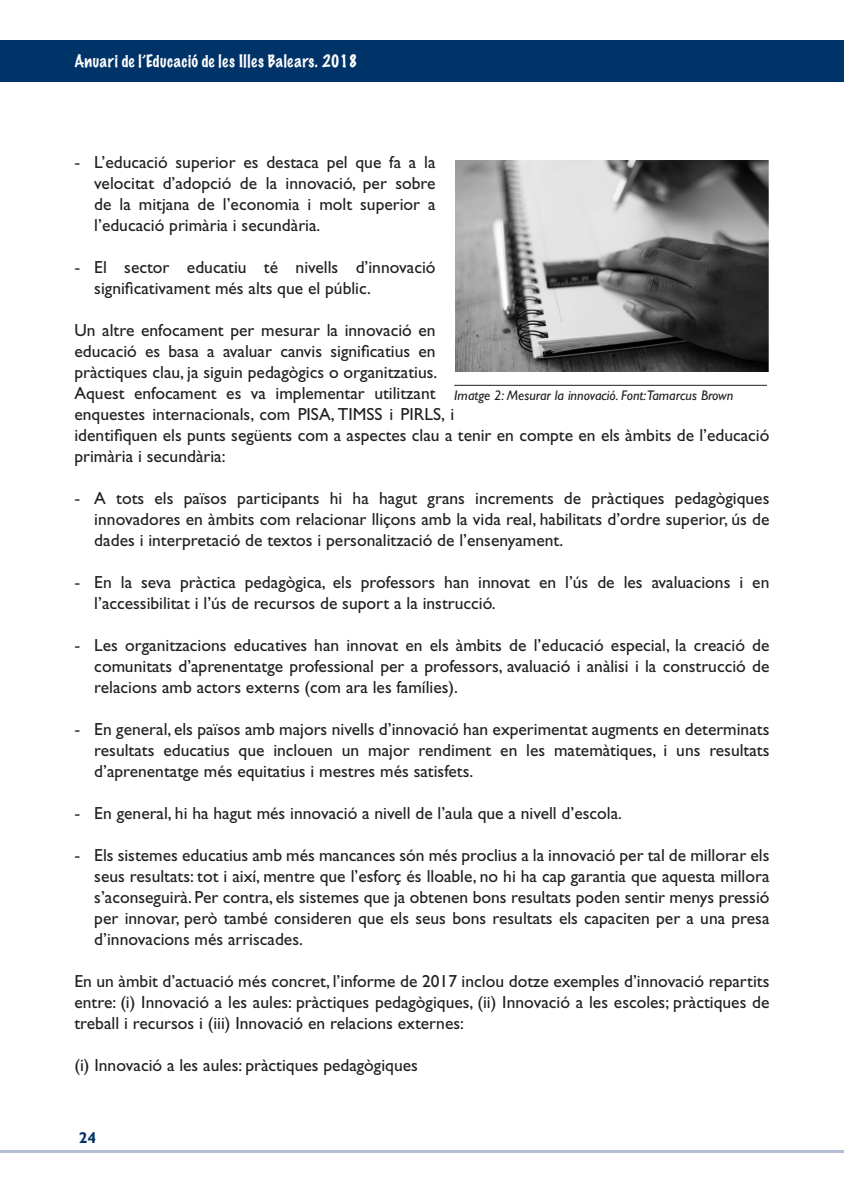
<style>
.page{position:relative;width:844px;height:1191px;background:#fff}
.page>*{position:absolute;margin:0;border:0;box-sizing:border-box;transform-origin:0 0}
.t1{font:17.5px/21px "Gill Sans Std";color:#231f20;text-align:justify}
.t2{font:100 15.75px "Marker Felt";letter-spacing:.025em;color:#fff}
.t3{font:700 15.75px "Gill Sans Std";color:#003367}
.t4{font:italic 14px "Gill Sans Std";color:#231f20}
.s1{font-family:"Times New Roman"}
</style>
<div class="page">
<div style="left:0;top:40px;width:843px;height:42px;background:#003367"></div>
<hr style="left:0;top:1150px;width:843px;height:2px;background:#b4bed5">
<img style="left:455px;top:160px;width:313px;height:211px">
<hr style="left:454px;top:385px;width:312px;height:1px;background:#231f20">
<p class="t2" style="left:74px;top:49px;width:285px">Anuari de l’Educació de les Illes Balears. 2018</p>
<p class="t1" style="left:94px;top:152px;width:343px;text-indent:-20px"><span class="s1">-</span> L’educació superior es destaca pel que fa a la velocitat d’adopció de la innovació, per sobre de la mitjana de l’economia i molt superior a l’educació primària i secundària.</p>
<p class="t1" style="left:94px;top:257px;width:343px;text-indent:-20px"><span class="s1">-</span> El sector educatiu té nivells d’innovació significativament més alts que el públic.</p>
<p class="t1" style="left:74px;top:320px;width:696px;text-align:left">Un altre enfocament per mesurar la innovació en<br>educació es basa a avaluar canvis significatius en<br>pràctiques clau, ja siguin pedagògics o organitzatius.<br>Aquest enfocament es va implementar utilitzant<br>enquestes internacionals, com PISA, TIMSS i PIRLS, i<br>identifiquen els punts següents com a aspectes clau a tenir en compte en els àmbits de l’educació primària i secundària:</p>
<p class="t1" style="left:94px;top:488px;width:676px;text-indent:-20px"><span class="s1">-</span> A tots els països participants hi ha hagut grans increments de pràctiques pedagògiques innovadores en àmbits com relacionar lliçons amb la vida real, habilitats d’ordre superior, ús de dades i interpretació de textos i personalització de l’ensenyament.</p>
<p class="t1" style="left:94px;top:572px;width:676px;text-indent:-20px"><span class="s1">-</span> En la seva pràctica pedagògica, els professors han innovat en l’ús de les avaluacions i en l’accessibilitat i l’ús de recursos de suport a la instrucció.</p>
<p class="t1" style="left:94px;top:635px;width:676px;text-indent:-20px"><span class="s1">-</span> Les organitzacions educatives han innovat en els àmbits de l’educació especial, la creació de comunitats d’aprenentatge professional per a professors, avaluació i anàlisi i la construcció de relacions amb actors externs (com ara les famílies).</p>
<p class="t1" style="left:94px;top:719px;width:676px;text-indent:-20px"><span class="s1">-</span> En general, els països amb majors nivells d’innovació han experimentat augments en determinats resultats educatius que inclouen un major rendiment en les matemàtiques, i uns resultats d’aprenentatge més equitatius i mestres més satisfets.</p>
<p class="t1" style="left:74px;top:803px;width:549px"><span class="s1">-</span> En general, hi ha hagut més innovació a nivell de l’aula que a nivell d’escola.</p>
<p class="t1" style="left:94px;top:845px;width:676px;text-indent:-20px"><span class="s1">-</span> Els sistemes educatius amb més mancances són més proclius a la innovació per tal de millorar els seus resultats: tot i així, mentre que l’esforç és lloable, no hi ha cap garantia que aquesta millora s’aconseguirà. Per contra, els sistemes que ja obtenen bons resultats poden sentir menys pressió per innovar, però també consideren que els seus bons resultats els capaciten per a una presa d’innovacions més arriscades.</p>
<p class="t1" style="left:74px;top:971px;width:696px">En un àmbit d’actuació més concret, l’informe de 2017 inclou dotze exemples d’innovació repartits entre: (i) Innovació a les aules: pràctiques pedagògiques, (ii) Innovació a les escoles; pràctiques de treball i recursos i (iii) Innovació en relacions externes:</p>
<p class="t1" style="left:74px;top:1055px;width:345px">(i) Innovació a les aules: pràctiques pedagògiques</p>
<p class="t4" style="left:454px;top:388px;width:281px">Imatge 2: Mesurar la innovació. Font:Tamarcus Brown</p>
<p class="t3" style="left:79px;top:1128px;width:19px">24</p>
</div>
